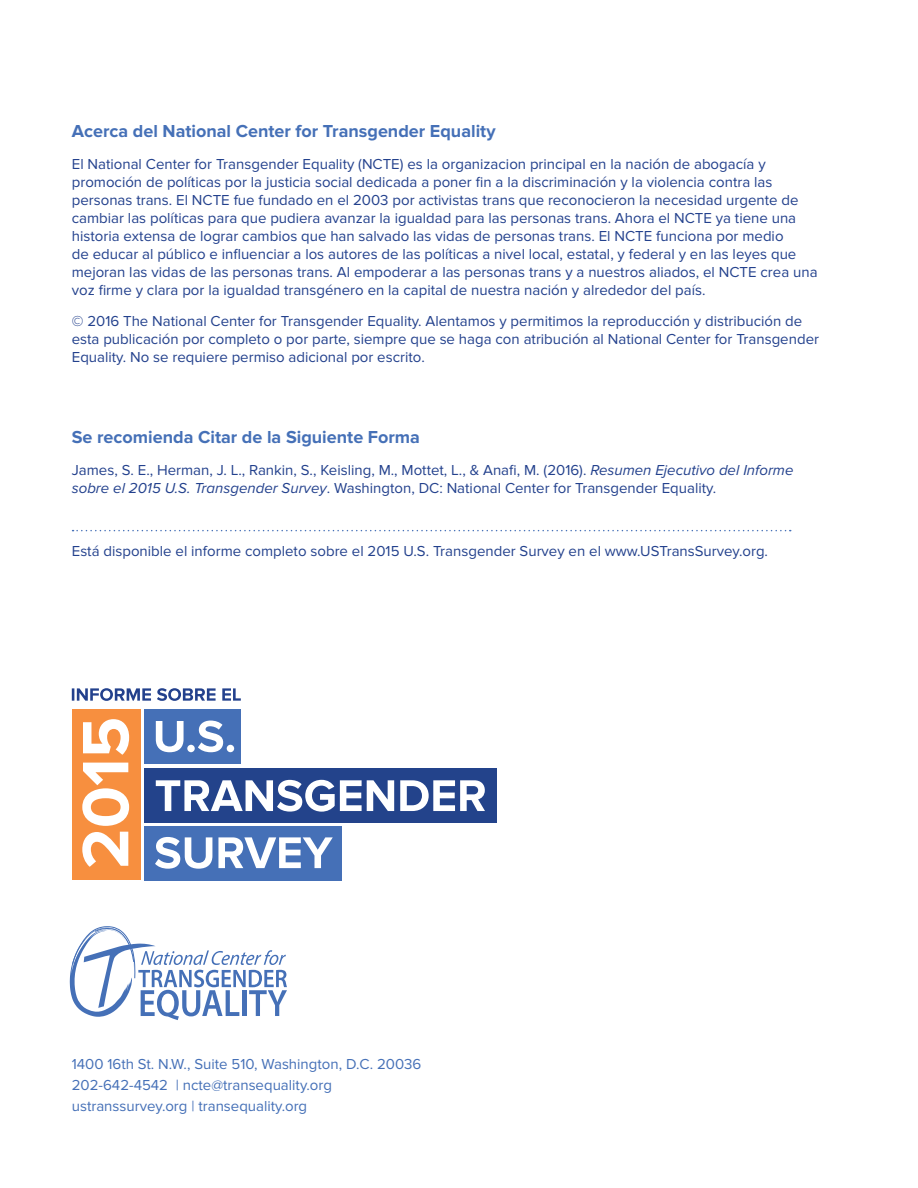
<style>
.page{position:relative;width:918px;height:1188px;background:#fff}
.page>*{position:absolute;margin:0;border:0;box-sizing:border-box;transform-origin:0 0}
.t1{font:700 18px "Proxima Nova";color:#4570b7}
.t2{font:15px/18px "Proxima Nova";color:#23418d}
.t3{font:15px/21px "Proxima Nova";color:#4570b7}
.s1{font-style:italic}
</style>
<div class="page">
<svg style="left:70px;top:926px;width:217px;height:94px"></svg>
<svg style="left:73px;top:530px;width:718px;height:1px"></svg>
<div style="left:72px;top:709px;width:68px;height:171px;background:#f78f3f"></div>
<div style="left:144px;top:709px;width:97px;height:55px;background:#4570b7"></div>
<div style="left:144px;top:768px;width:353px;height:54px;background:#23438b"></div>
<div style="left:144px;top:826px;width:198px;height:54px;background:#4570b7"></div>
<svg style="left:156px;top:721px;width:28px;height:31px"></svg>
<div style="left:187px;top:745px;width:8px;height:7px;background:#fff;border-radius:50%"></div>
<svg style="left:198px;top:721px;width:25px;height:31px"></svg>
<div style="left:227px;top:745px;width:7px;height:7px;background:#fff;border-radius:50%"></div>
<svg style="left:156px;top:780px;width:238px;height:32px"></svg>
<svg style="left:400px;top:780px;width:85px;height:31px"></svg>
<svg style="left:155px;top:837px;width:57px;height:32px"></svg>
<svg style="left:218px;top:837px;width:115px;height:31px"></svg>
<svg style="left:82px;top:832px;width:46px;height:35px"></svg>
<svg style="left:82px;top:763px;width:47px;height:63px"></svg>
<svg style="left:83px;top:719px;width:46px;height:36px"></svg>
<svg style="left:72px;top:688px;width:169px;height:13px"></svg>
<p class="t1" style="left:72px;top:121px;width:425px">Acerca del National Center for Transgender Equality</p>
<p class="t2" style="left:72px;top:155px;width:747px">El National Center for Transgender Equality (NCTE) es la organizacion principal en la nación de abogacía y promoción de políticas por la justicia social dedicada a poner fin a la discriminación y la violencia contra las personas trans. El NCTE fue fundado en el 2003 por activistas trans que reconocieron la necesidad urgente de cambiar las políticas para que pudiera avanzar la igualdad para las personas trans. Ahora el NCTE ya tiene una historia extensa de lograr cambios que han salvado las vidas de personas trans. El NCTE funciona por medio<br>de educar al público e influenciar a los autores de las políticas a nivel local, estatal, y federal y en las leyes que mejoran las vidas de las personas trans. Al empoderar a las personas trans y a nuestros aliados, el NCTE crea una voz firme y clara por la igualdad transgénero en la capital de nuestra nación y alrededor del país.</p>
<p class="t2" style="left:72px;top:312px;width:749px">© 2016 The National Center for Transgender Equality. Alentamos y permitimos la reproducción y distribución de esta publicación por completo o por parte, siempre que se haga con atribución al National Center for Transgender<br>Equality. No se requiere permiso adicional por escrito.</p>
<p class="t1" style="left:72px;top:427px;width:350px">Se recomienda Citar de la Siguiente Forma</p>
<p class="t2" style="left:72px;top:461px;width:723px">James, S. E., Herman, J. L., Rankin, S., Keisling, M., Mottet, L., &amp; Anafi, M. (2016). <span class="s1">Resumen Ejecutivo del Informe sobre el 2015 U.S. Transgender Survey</span>. Washington, DC: National Center for Transgender Equality.</p>
<p class="t2" style="left:72px;top:542px;width:698px">Está disponible el informe completo sobre el 2015 U.S. Transgender Survey en el www.USTransSurvey.org.</p>
<p class="t3" style="left:72px;top:1054px;width:351px">1400 16th St. N.W., Suite 510, Washington, D.C. 20036<br>202-642-4542 | ncte@transequality.org ustranssurvey.org | transequality.org</p>
</div>
